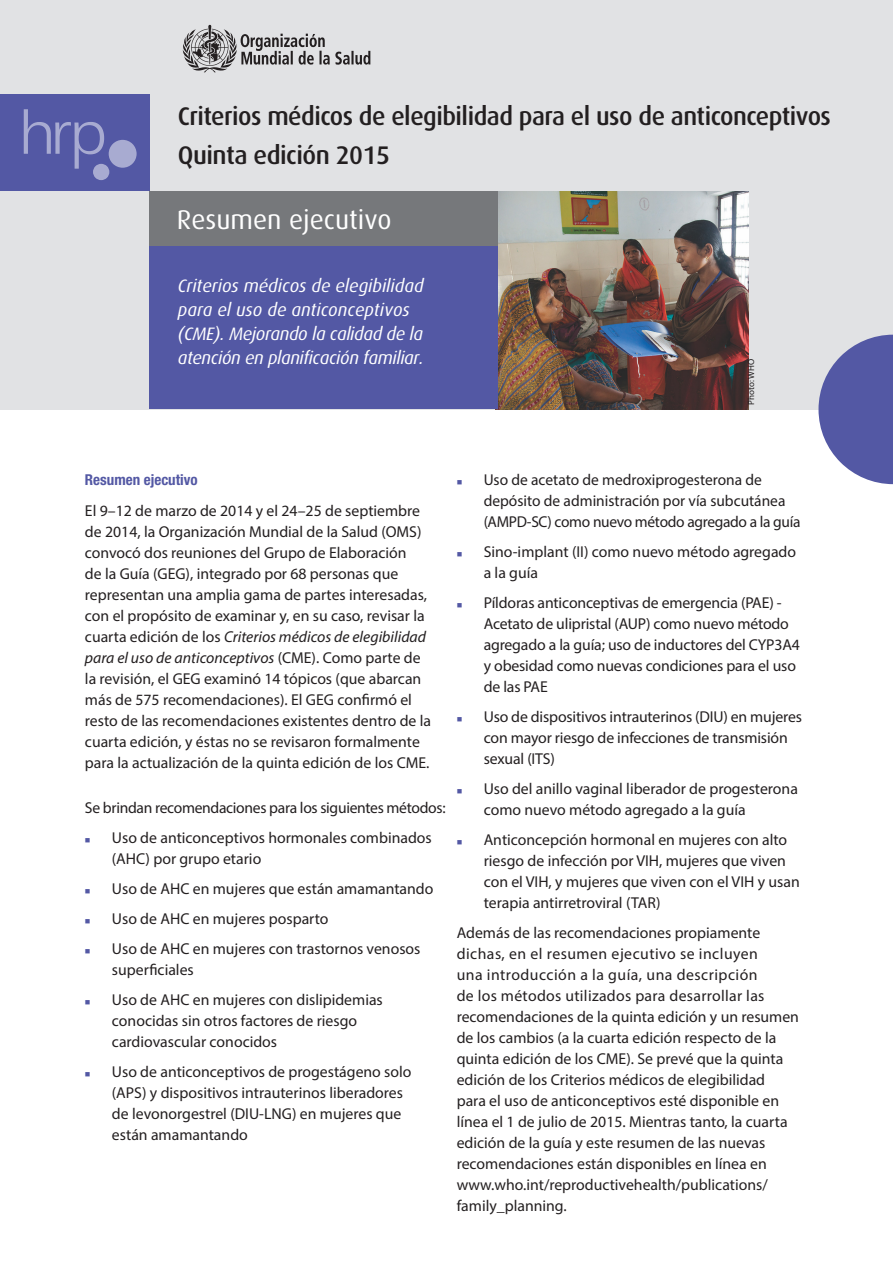
<style>
.page{position:relative;width:893px;height:1262px;background:#fff}
.page>*{position:absolute;margin:0;border:0;box-sizing:border-box;transform-origin:0 0}
.Paragraph_Style2{font:27px "Dax";color:#fff}
.Paragraph_Style1{font:500 25.5px/39px "Dax Pro";letter-spacing:-.02em;color:#231f20}
.Paragraph_Style3{font:italic 18px/24px "Dax";color:#fff}
.Paragraph_Style5{font:15.75px/21px "Myriad Pro";color:#231f20}
.Paragraph_Style10{font:15.75px/21px "Myriad Pro";color:#231f20}
.Paragraph_Style9{font:15.75px "Myriad Pro";letter-spacing:-.02em;color:#231f20}
.Paragraph_Style4{font:700 condensed 15px "Helvetica Neue";color:#5358a4}
.Paragraph_Style2-2{font:9px "Myriad Pro";color:#231f20}
.s1{font-style:italic}
.s2{color:#5358a4}
</style>
<div class="page">
<div style="left:0;top:0;width:892px;height:410px;background:#e1e2e4"></div>
<img style="left:497px;top:191px;width:251px;height:218px">
<div style="left:149px;top:209px;width:348px;height:200px;background:#5358a4"></div>
<div style="left:149px;top:191px;width:348px;height:55px;background:#76787b"></div>
<svg style="left:818px;top:335px;width:74px;height:149px;background:#767ab5"></svg>
<div style="left:0;top:94px;width:149px;height:97px;background:#5358a4"></div>
<svg style="left:24px;top:109px;width:113px;height:71px"></svg>
<svg style="left:183px;top:25px;width:187px;height:47px;background:#b4b4b6"></svg>
<p class="Paragraph_Style1" style="left:178px;top:96px;width:654px">Criterios médicos de elegibilidad para el uso de anticonceptivos<br>Quinta edición 2015</p>
<p class="Paragraph_Style2" style="left:177px;top:205px;width:216px">Resumen ejecutivo</p>
<p class="Paragraph_Style3" style="left:178px;top:274px;width:247px">Criterios médicos de elegibilidad para el uso de anticonceptivos (CME). Mejorando la calidad de la atención en planificación familiar.</p>
<p class="Paragraph_Style2-2" style="left:745px;top:405px;width:47px;rotate:-90deg">Photo: WHO</p>
<p class="Paragraph_Style4" style="left:85px;top:470px;width:114px">Resumen ejecutivo</p>
<p class="Paragraph_Style5" style="left:85px;top:500px;width:347px">El 9–12 de marzo de 2014 y el 24–25 de septiembre de 2014, la Organización Mundial de la Salud (OMS) convocó dos reuniones del Grupo de Elaboración<br>de la Guía (GEG), integrado por 68 personas que representan una amplia gama de partes interesadas, con el propósito de examinar y, en su caso, revisar la cuarta edición de los <span class="s1">Criterios médicos de elegibilidad para el uso de anticonceptivos</span> (CME). Como parte de la revisión, el GEG examinó 14 tópicos (que abarcan más de 575 recomendaciones). El GEG confirmó el resto de las recomendaciones existentes dentro de la cuarta edición, y éstas no se revisaron formalmente para la actualización de la quinta edición de los CME.</p>
<p class="Paragraph_Style9" style="left:85px;top:798px;width:362px">Se brindan recomendaciones para los siguientes métodos:</p>
<p class="Paragraph_Style10" style="left:112px;top:827px;width:321px;text-indent:-27px"><span class="s2">■</span> Uso de anticonceptivos hormonales combinados (AHC) por grupo etario</p>
<p class="Paragraph_Style10" style="left:85px;top:878px;width:350px"><span class="s2">■</span> Uso de AHC en mujeres que están amamantando</p>
<p class="Paragraph_Style10" style="left:85px;top:908px;width:245px"><span class="s2">■</span> Uso de AHC en mujeres posparto</p>
<p class="Paragraph_Style10" style="left:112px;top:938px;width:310px;text-indent:-27px"><span class="s2">■</span> Uso de AHC en mujeres con trastornos venosos superficiales</p>
<p class="Paragraph_Style10" style="left:112px;top:989px;width:272px;text-indent:-27px"><span class="s2">■</span> Uso de AHC en mujeres con dislipidemias conocidas sin otros factores de riesgo cardiovascular conocidos</p>
<p class="Paragraph_Style10" style="left:112px;top:1060px;width:301px;text-indent:-27px"><span class="s2">■</span> Uso de anticonceptivos de progestágeno solo (APS) y dispositivos intrauterinos liberadores de levonorgestrel (DIU-LNG) en mujeres que están amamantando</p>
<p class="Paragraph_Style10" style="left:483px;top:469px;width:318px;text-indent:-27px"><span class="s2">■</span> Uso de acetato de medroxiprogesterona de depósito de administración por vía subcutánea (AMPD-SC) como nuevo método agregado a la guía</p>
<p class="Paragraph_Style10" style="left:483px;top:541px;width:314px;text-indent:-27px"><span class="s2">■</span> Sino-implant (II) como nuevo método agregado a la guía</p>
<p class="Paragraph_Style10" style="left:483px;top:592px;width:318px;text-indent:-27px"><span class="s2">■</span> Píldoras anticonceptivas de emergencia (PAE) - Acetato de ulipristal (AUP) como nuevo método agregado a la guía; uso de inductores del CYP3A4 y obesidad como nuevas condiciones para el uso de las PAE</p>
<p class="Paragraph_Style10" style="left:483px;top:706px;width:320px;text-indent:-27px"><span class="s2">■</span> Uso de dispositivos intrauterinos (DIU) en mujeres con mayor riesgo de infecciones de transmisión sexual (ITS)</p>
<p class="Paragraph_Style10" style="left:483px;top:778px;width:316px;text-indent:-27px"><span class="s2">■</span> Uso del anillo vaginal liberador de progesterona como nuevo método agregado a la guía</p>
<p class="Paragraph_Style10" style="left:483px;top:829px;width:317px;text-indent:-27px"><span class="s2">■</span> Anticoncepción hormonal en mujeres con alto riesgo de infección por VIH, mujeres que viven con el VIH, y mujeres que viven con el VIH y usan terapia antirretroviral (TAR)</p>
<p class="Paragraph_Style5" style="left:456px;top:921px;width:344px">Además de las recomendaciones propiamente dichas, en el resumen ejecutivo se incluyen<br>una introducción a la guía, una descripción<br>de los métodos utilizados para desarrollar las recomendaciones de la quinta edición y un resumen de los cambios (a la cuarta edición respecto de la quinta edición de los CME). Se prevé que la quinta edición de los Criterios médicos de elegibilidad<br>para el uso de anticonceptivos esté disponible en línea el 1 de julio de 2015. Mientras tanto, la cuarta edición de la guía y este resumen de las nuevas recomendaciones están disponibles en línea en www.who.int/reproductivehealth/publications/ family_planning.</p>
</div>
